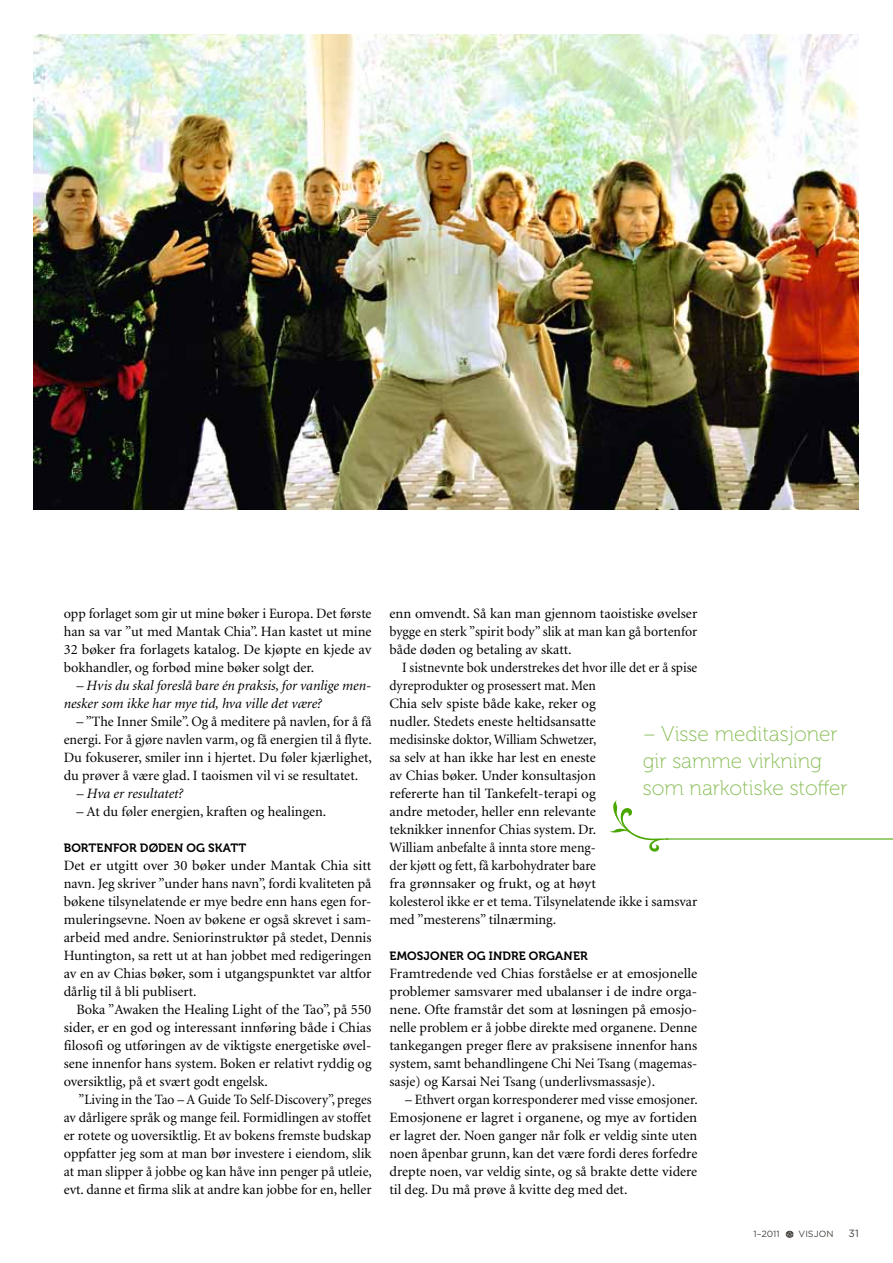
<style>
.page{position:relative;width:893px;height:1263px;background:#fff}
.page>*{position:absolute;margin:0;border:0;box-sizing:border-box;transform-origin:0 0}
.t1{font:21px/27px "Museo 100";color:#87bd55}
.t2{font:14.25px/18px "Minion";color:#000;text-align:justify}
.t3{font:14.25px/18px "Minion";color:#000;scale:.96 1}
.t4{font:14.25px/18px "Minion";color:#000;text-align:justify;scale:.95 1}
.t5{font:italic 14.25px/18px "Minion";color:#000}
.t6{font:12px "Museo 700";letter-spacing:.01em;color:#000}
.t7{font:10.5px "Gotham";color:#484440}
.t8{font:9px "Gotham";color:#484440}
</style>
<div class="page">
<img style="left:34px;top:34px;width:825px;height:476px">
<svg style="left:609px;top:800px;width:284px;height:52px"></svg>
<svg style="left:785px;top:1231px;width:9px;height:7px"></svg>
<p class="t2" style="left:64px;top:605px;width:309px">opp forlaget som gir ut mine bøker i Europa. Det første han sa var ”ut med Mantak Chia”. Han kastet ut mine 32 bøker fra forlagets katalog. De kjøpte en kjede av bokhandler, og forbød mine bøker solgt der.</p>
<p class="t5" style="left:64px;top:677px;width:309px;text-indent:13px">– Hvis du skal foreslå bare én praksis, for vanlige men&shy;nesker som ikke har mye tid, hva ville det være?</p>
<p class="t2" style="left:64px;top:713px;width:310px;text-indent:13px">– ”The Inner Smile”. Og å meditere på navlen, for å få energi. For å gjøre navlen varm, og få energien til å flyte.<br>Du fokuserer, smiler inn i hjertet. Du føler kjærlighet, du prøver å være glad. I taoismen vil vi se resultatet.</p>
<p class="t5" style="left:76px;top:785px;width:108px">– Hva er resultatet?</p>
<p class="t2" style="left:76px;top:803px;width:251px">– At du føler energien, kraften og healingen.</p>
<p class="t6" style="left:64px;top:841px;width:176px">BORTENFOR DØDEN OG SKATT</p>
<p class="t2" style="left:64px;top:857px;width:309px">Det er utgitt over 30 bøker under Mantak Chia sitt navn. Jeg skriver ”under hans navn”, fordi kvaliteten på bøkene tilsynelatende er mye bedre enn hans egen for&shy;muleringsevne. Noen av bøkene er også skrevet i sam&shy;arbeid med andre. Seniorinstruktør på stedet, Dennis Huntington, sa rett ut at han jobbet med redigeringen av en av Chias bøker, som i utgangspunktet var altfor dårlig til å bli publisert.</p>
<p class="t2" style="left:64px;top:1001px;width:309px;text-indent:13px">Boka ”Awaken the Healing Light of the Tao”, på 550 sider, er en god og interessant innføring både i Chias filosofi og utføringen av de viktigste energetiske øvel&shy;sene innenfor hans system. Boken er relativt ryddig og oversiktlig, på et svært godt engelsk.</p>
<p class="t4" style="left:64px;top:1091px;width:326px;text-indent:15px">”Living in the Tao – A Guide To Self-Discovery”, preges av dårligere språk og mange feil. Formidlingen av stoffet er rotete og uoversiktlig. Et av bokens fremste budskap oppfatter jeg som at man bør investere i eiendom, slik at man slipper å jobbe og kan håve inn penger på utleie, evt. danne et firma slik at andre kan jobbe for en, heller</p>
<p class="t2" style="left:389px;top:605px;width:309px">enn omvendt. Så kan man gjennom taoistiske øvelser bygge en sterk ”spirit body” slik at man kan gå bortenfor både døden og betaling av skatt.</p>
<p class="t3" style="left:389px;top:659px;width:322px;text-indent:13px">I sistnevnte bok understrekes det hvor ille det er å spise dyreprodukter og prosessert mat. Men<br>Chia selv spiste både kake, reker og<br>nudler. Stedets eneste heltidsansatte<br>medisinske doktor, William Schwetzer,<br>sa selv at han ikke har lest en eneste<br>av Chias bøker. Under konsultasjon<br>refererte han til Tankefelt-terapi og<br>andre metoder, heller enn relevante<br>teknikker innenfor Chias system. Dr.<br>William anbefalte å innta store meng-<br>der kjøtt og fett, få karbohydrater bare<br>fra grønnsaker og frukt, og at høyt<br>kolesterol ikke er et tema. Tilsynelatende ikke i samsvar med ”mesterens” tilnærming.</p>
<p class="t6" style="left:389px;top:949px;width:200px">EMOSJONER OG INDRE ORGANER</p>
<p class="t2" style="left:389px;top:965px;width:309px">Framtredende ved Chias forståelse er at emosjonelle problemer samsvarer med ubalanser i de indre orga&shy;nene. Ofte framstår det som at løsningen på emosjo&shy;nelle problem er å jobbe direkte med organene. Denne tankegangen preger flere av praksisene innenfor hans system, samt behandlingene Chi Nei Tsang (magemas&shy;sasje) og Karsai Nei Tsang (underlivsmassasje).</p>
<p class="t2" style="left:389px;top:1091px;width:310px;text-indent:16px">– Ethvert organ korresponderer med visse emosjoner.<br>Emosjonene er lagret i organene, og mye av fortiden er lagret der. Noen ganger når folk er veldig sinte uten noen åpenbar grunn, kan det være fordi deres forfedre drepte noen, var veldig sinte, og så brakte dette videre til deg. Du må prøve å kvitte deg med det.</p>
<h1 class="t1" style="left:643px;top:721px;width:207px">– Visse meditasjoner gir samme virkning som narkotiske stoffer</h1>
<p class="t8" style="left:753px;top:1229px;width:28px">1–2011</p>
<p class="t8" style="left:799px;top:1229px;width:36px">VISJON</p>
<p class="t7" style="left:849px;top:1228px;width:12px">31</p>
</div>
